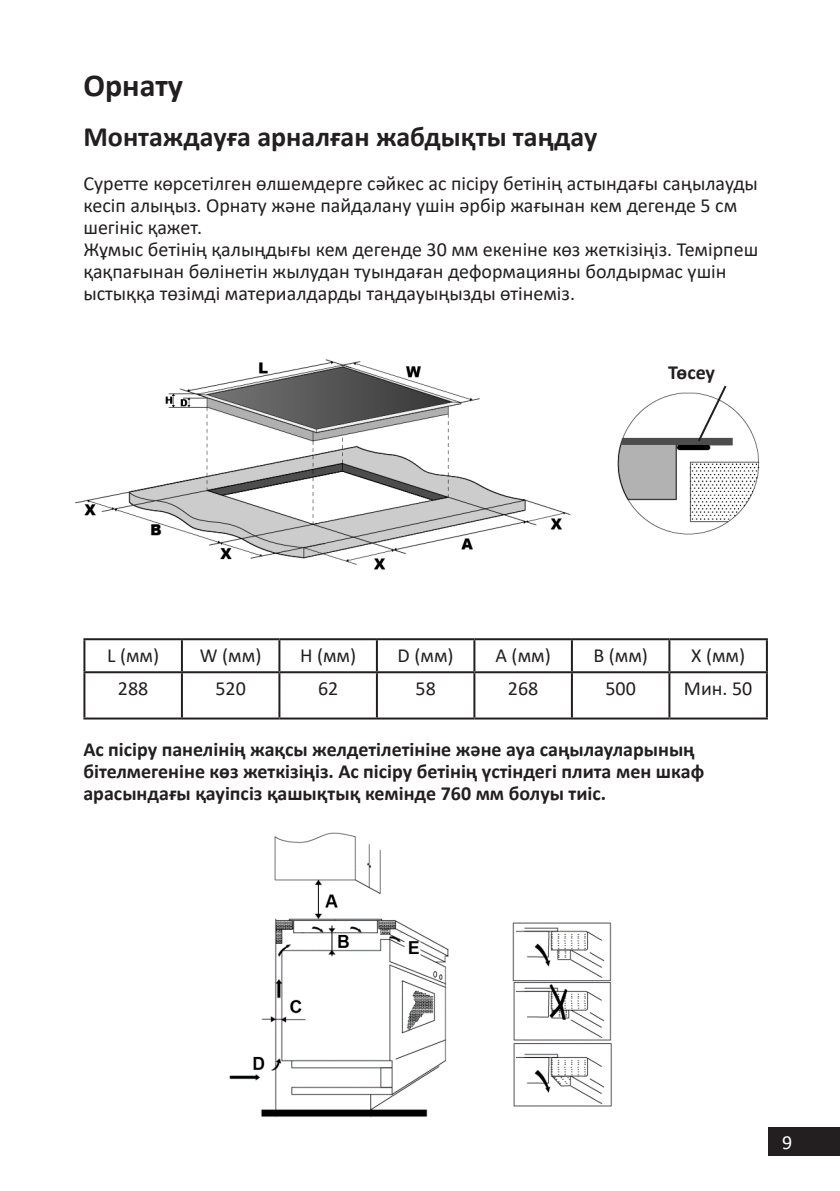
<style>
.page{position:relative;width:840px;height:1191px;background:#fff}
.page>*{position:absolute;margin:0;border:0;box-sizing:border-box;transform-origin:0 0}
.Заголовок_16{font:700 32px "Calibri";color:#231f20}
.Заголовок_14{font:700 28px "Calibri";color:#231f20}
.t1{font:20px/22px "Calibri";color:#231f20}
.цифры_на_схемах{font:700 20px/22px "Calibri";color:#231f20}
.t2{font:20px "Calibri";color:#fff}
</style>
<div class="page">
<div style="left:767px;top:1126px;width:72px;height:29px;background:#231f20"></div>
<hr style="left:83px;top:638px;width:99px;height:2px;background:#231f20">
<hr style="left:83px;top:640px;width:2px;height:31px;background:#231f20">
<hr style="left:182px;top:638px;width:97px;height:2px;background:#231f20">
<hr style="left:181px;top:640px;width:2px;height:31px;background:#231f20">
<hr style="left:279px;top:638px;width:98px;height:2px;background:#231f20">
<hr style="left:278px;top:640px;width:2px;height:31px;background:#231f20">
<hr style="left:377px;top:638px;width:97px;height:2px;background:#231f20">
<hr style="left:376px;top:640px;width:2px;height:31px;background:#231f20">
<hr style="left:474px;top:638px;width:97px;height:2px;background:#231f20">
<hr style="left:473px;top:640px;width:2px;height:31px;background:#231f20">
<hr style="left:571px;top:638px;width:98px;height:2px;background:#231f20">
<hr style="left:570px;top:640px;width:2px;height:31px;background:#231f20">
<hr style="left:669px;top:638px;width:98px;height:2px;background:#231f20">
<hr style="left:668px;top:640px;width:2px;height:31px;background:#231f20">
<hr style="left:765px;top:640px;width:2px;height:31px;background:#231f20">
<hr style="left:83px;top:671px;width:99px;height:2px;background:#231f20">
<hr style="left:83px;top:673px;width:2px;height:44px;background:#231f20">
<hr style="left:182px;top:671px;width:97px;height:2px;background:#231f20">
<hr style="left:181px;top:673px;width:2px;height:44px;background:#231f20">
<hr style="left:279px;top:671px;width:98px;height:2px;background:#231f20">
<hr style="left:278px;top:673px;width:2px;height:44px;background:#231f20">
<hr style="left:377px;top:671px;width:97px;height:2px;background:#231f20">
<hr style="left:376px;top:673px;width:2px;height:44px;background:#231f20">
<hr style="left:474px;top:671px;width:97px;height:2px;background:#231f20">
<hr style="left:473px;top:673px;width:2px;height:44px;background:#231f20">
<hr style="left:571px;top:671px;width:98px;height:2px;background:#231f20">
<hr style="left:570px;top:673px;width:2px;height:44px;background:#231f20">
<hr style="left:669px;top:671px;width:98px;height:2px;background:#231f20">
<hr style="left:668px;top:673px;width:2px;height:44px;background:#231f20">
<hr style="left:765px;top:673px;width:2px;height:44px;background:#231f20">
<hr style="left:83px;top:717px;width:99px;height:2px;background:#231f20">
<hr style="left:182px;top:717px;width:97px;height:2px;background:#231f20">
<hr style="left:279px;top:717px;width:98px;height:2px;background:#231f20">
<hr style="left:377px;top:717px;width:97px;height:2px;background:#231f20">
<hr style="left:474px;top:717px;width:97px;height:2px;background:#231f20">
<hr style="left:571px;top:717px;width:98px;height:2px;background:#231f20">
<hr style="left:669px;top:717px;width:98px;height:2px;background:#231f20">
<img style="left:75px;top:359px;width:685px;height:211px">
<img style="left:229px;top:832px;width:383px;height:286px">
<svg style="left:695px;top:383px;width:32px;height:60px"></svg>
<p class="Заголовок_16" style="left:83px;top:63px;width:101px">Орнату</p>
<p class="Заголовок_14" style="left:83px;top:117px;width:515px">Монтаждауға арналған жабдықты таңдау</p>
<p class="t1" style="left:83px;top:172px;width:675px">Суретте көрсетілген өлшемдерге сәйкес ас пісіру бетінің астындағы саңылауды кесіп алыңыз. Орнату және пайдалану үшін әрбір жағынан кем дегенде 5 см шегініс қажет.</p>
<p class="t1" style="left:83px;top:238px;width:676px">Жұмыс бетінің қалыңдығы кем дегенде 30 мм екеніне көз жеткізіңіз. Темірпеш қақпағынан бөлінетін жылудан туындаған деформацияны болдырмас үшін ыстыққа төзімді материалдарды таңдауыңызды өтінеміз.</p>
<p class="цифры_на_схемах" style="left:668px;top:361px;width:48px">Төсеу</p>
<p class="t1" style="left:107px;top:644px;width:54px">L (мм)</p>
<p class="t1" style="left:200px;top:644px;width:63px">W (мм)</p>
<p class="t1" style="left:300px;top:644px;width:58px">H (мм)</p>
<p class="t1" style="left:397px;top:644px;width:57px">D (мм)</p>
<p class="t1" style="left:495px;top:644px;width:57px">A (мм)</p>
<p class="t1" style="left:593px;top:644px;width:56px">B (мм)</p>
<p class="t1" style="left:690px;top:644px;width:56px">X (мм)</p>
<p class="t1" style="left:118px;top:677px;width:32px">288</p>
<p class="t1" style="left:215px;top:677px;width:32px">520</p>
<p class="t1" style="left:318px;top:677px;width:22px">62</p>
<p class="t1" style="left:415px;top:677px;width:22px">58</p>
<p class="t1" style="left:507px;top:677px;width:32px">268</p>
<p class="t1" style="left:605px;top:677px;width:32px">500</p>
<p class="t1" style="left:683px;top:677px;width:70px">Мин. 50</p>
<p class="цифры_на_схемах" style="left:83px;top:737px;width:622px">Ас пісіру панелінің жақсы желдетілетініне және ауа саңылауларының бітелмегеніне көз жеткізіңіз. Ас пісіру бетінің үстіндегі плита мен шкаф арасындағы қауіпсіз қашықтық кемінде 760 мм болуы тиіс.</p>
<p class="t2" style="left:781px;top:1128px;width:12px">9</p>
</div>
